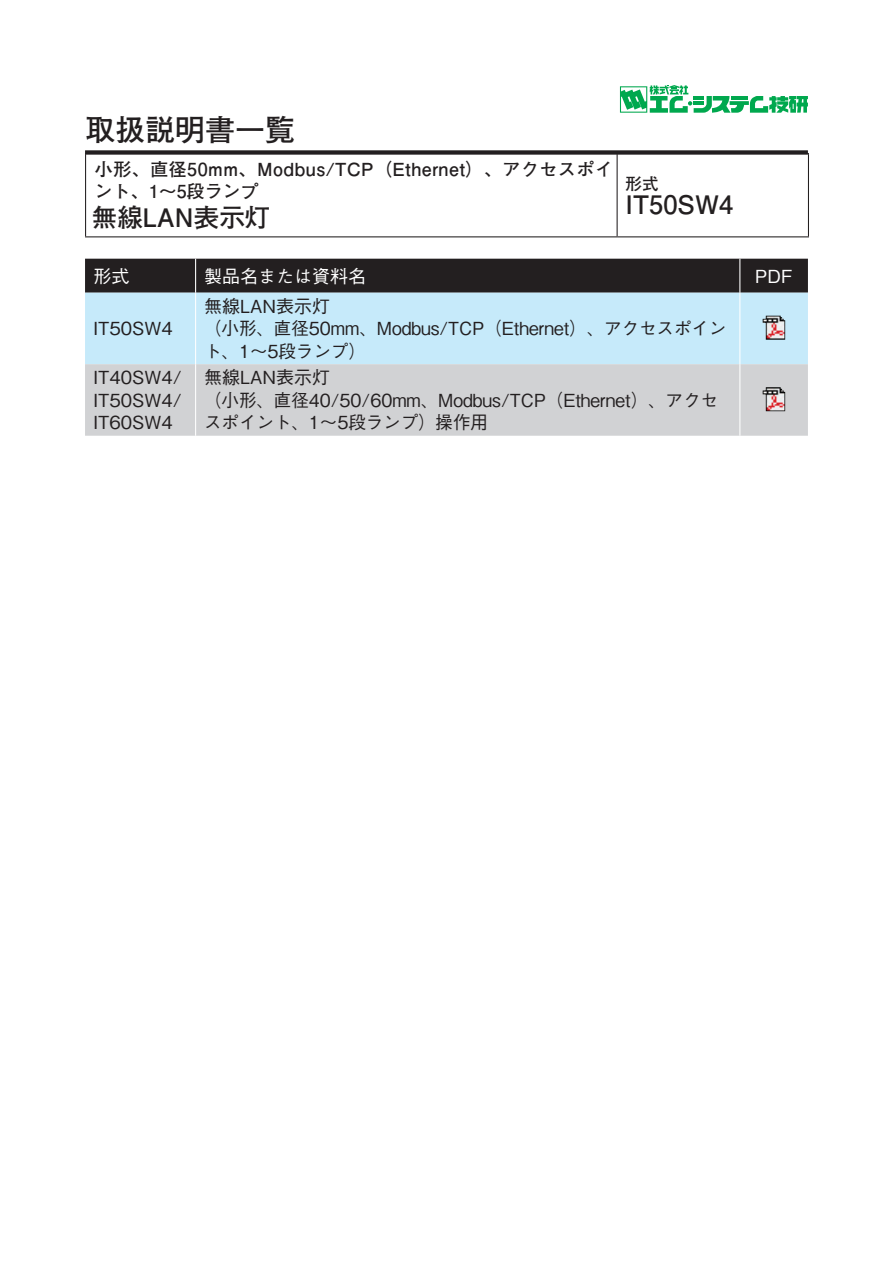
<style>
.page{position:relative;width:893px;height:1263px;background:#fff}
.page>*{position:absolute;margin:0;border:0;box-sizing:border-box;transform-origin:0 0}
.t1{font:700 30px "Futo Go B101 Pro";color:#231f20}
.t2{font:700 25.5px "Futo Go B101 Pro";color:#231f20}
.t3{font:500 18px/22.5px "Gothic BBB Pro";color:#231f20}
.t4{font:700 18px/22.5px "Futo Go B101 Pro";letter-spacing:.025em;color:#231f20}
.t5{font:500 18px "Gothic BBB Pro";color:#fff}
.t6{font:700 16.5px "Futo Go B101 Pro";color:#231f20}
</style>
<div class="page">
<div style="left:85px;top:150px;width:723px;height:5px;background:#231f20"></div>
<svg style="left:620px;top:85px;width:188px;height:28px"></svg>
<hr style="left:617px;top:153px;width:192px;height:1px;background:#231f20">
<hr style="left:617px;top:154px;width:1px;height:82px;background:#231f20">
<hr style="left:85px;top:154px;width:1px;height:82px;background:#231f20">
<hr style="left:808px;top:154px;width:1px;height:82px;background:#231f20">
<hr style="left:85px;top:236px;width:532px;height:1px;background:#231f20">
<hr style="left:617px;top:236px;width:192px;height:1px;background:#231f20">
<div style="left:85px;top:259px;width:723px;height:34px;background:#231f20"></div>
<div style="left:85px;top:293px;width:723px;height:71px;background:#c6eafa"></div>
<div style="left:85px;top:364px;width:723px;height:72px;background:#d1d2d4"></div>
<hr style="left:195px;top:259px;width:1px;height:34px;background:#fff">
<hr style="left:739px;top:259px;width:1px;height:34px;background:#fff">
<hr style="left:195px;top:293px;width:1px;height:71px;background:#fff">
<hr style="left:739px;top:293px;width:1px;height:71px;background:#fff">
<hr style="left:195px;top:364px;width:1px;height:72px;background:#fff">
<hr style="left:739px;top:364px;width:1px;height:72px;background:#fff">
<img style="left:763px;top:316px;width:22px;height:24px">
<img style="left:763px;top:387px;width:22px;height:24px">
<h1 class="t1" style="left:85px;top:106px;width:211px">取扱説明書一覧</h1>
<p class="t4" style="left:95px;top:155px;width:519px">小形、直径50mm、Modbus/TCP（Ethernet）、アクセスポイント、～1 5段ランプ</p>
<h2 class="t2" style="left:92px;top:197px;width:180px">無線LAN表示灯</h2>
<p class="t6" style="left:626px;top:171px;width:34px">形式</p>
<h2 class="t2" style="left:626px;top:184px;width:109px">IT50SW4</h2>
<p class="t5" style="left:94px;top:261px;width:37px">形式</p>
<p class="t3" style="left:94px;top:315px;width:81px">IT50SW4</p>
<p class="t5" style="left:204px;top:261px;width:163px">製品名または資料名</p>
<p class="t3" style="left:204px;top:293px;width:524px">無線LAN表示灯<br>（小形、直径50mm、Modbus/TCP（Ethernet）、アクセスポイント、1～5段ランプ(</p>
<p class="t3" style="left:94px;top:364px;width:90px;text-align:justify">IT40SW4/ IT50SW4/ IT60SW4</p>
<p class="t3" style="left:204px;top:364px;width:515px">無線LAN表示灯<br>（小形、直径40/50/60mm、Modbus/TCP（Ethernet）、アクセスポイント、1～5段ランプ）操作用</p>
<p class="t5" style="left:755px;top:261px;width:39px">PDF</p>
</div>
